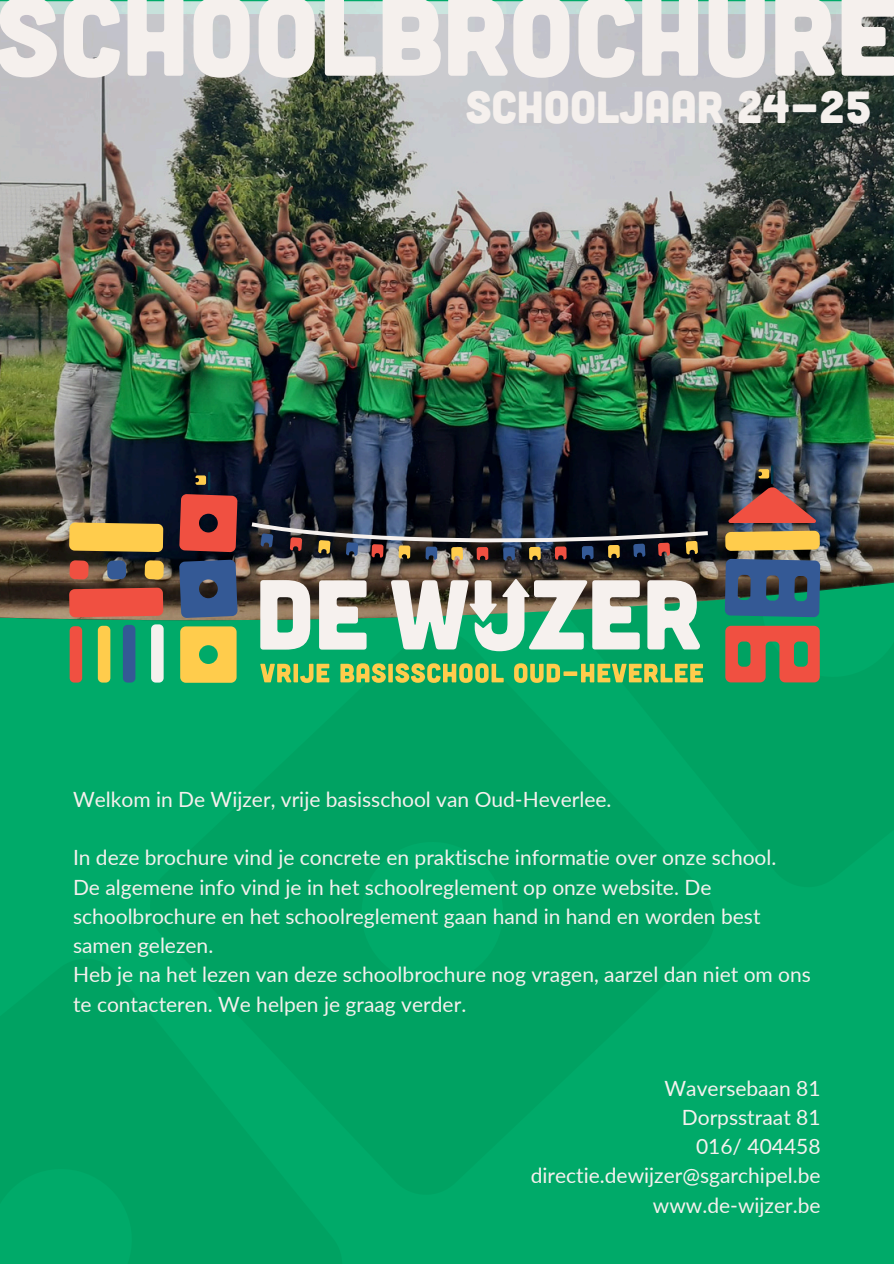
<style>
.page{position:relative;width:894px;height:1264px;background:#fff}
.page>*{position:absolute;margin:0;border:0;box-sizing:border-box;transform-origin:0 0}
.t1{font:111.75px "Cubano";color:#f5f0ed}
.t2{font:45px "Cubano";color:#f5f0ed}
.t3{font:21px/29.2px "Lato";color:#f5f0ed}
.t4{font:21px "Lato";color:#f6f1ee}
</style>
<div class="page">
<div style="left:0;top:0;width:893px;height:1263px;background:#00aa69"></div>
<img style="left:0;top:1px;width:893px;height:619px">
<svg style="left:319px;top:580px;width:47px;height:69px;background:#cbd6cb"></svg>
<svg style="left:647px;top:580px;width:53px;height:69px"></svg>
<svg style="left:260px;top:580px;width:50px;height:69px;background:#d1d7cd"></svg>
<svg style="left:390px;top:579px;width:249px;height:72px"></svg>
<svg style="left:260px;top:663px;width:31px;height:19px"></svg>
<div style="left:293px;top:663px;width:5px;height:19px;background:#ffcc4c"></div>
<svg style="left:300px;top:663px;width:29px;height:20px"></svg>
<svg style="left:340px;top:663px;width:46px;height:19px"></svg>
<div style="left:388px;top:663px;width:5px;height:19px;background:#ffcc4c"></div>
<svg style="left:395px;top:663px;width:108px;height:20px"></svg>
<svg style="left:514px;top:663px;width:46px;height:20px"></svg>
<div style="left:563px;top:671px;width:14px;height:5px;background:#ffcc4c"></div>
<svg style="left:581px;top:663px;width:121px;height:19px"></svg>
<svg style="left:180px;top:626px;width:56px;height:56px;background:#e4c84f"></svg>
<svg style="left:179px;top:559px;width:58px;height:59px;background:#365384"></svg>
<svg style="left:179px;top:471px;width:58px;height:81px;background:#993a35"></svg>
<svg style="left:144px;top:560px;width:20px;height:19px"></svg>
<svg style="left:69px;top:560px;width:20px;height:19px"></svg>
<svg style="left:107px;top:560px;width:19px;height:19px"></svg>
<svg style="left:70px;top:626px;width:12px;height:56px"></svg>
<svg style="left:151px;top:624px;width:13px;height:58px"></svg>
<svg style="left:123px;top:625px;width:12px;height:57px"></svg>
<svg style="left:98px;top:625px;width:12px;height:57px"></svg>
<svg style="left:69px;top:587px;width:94px;height:30px;background:#e44f3f"></svg>
<svg style="left:69px;top:522px;width:94px;height:30px;background:#eebf49"></svg>
<svg style="left:727px;top:465px;width:89px;height:58px;background:#7e4d4e"></svg>
<svg style="left:725px;top:625px;width:94px;height:57px"></svg>
<svg style="left:724px;top:559px;width:96px;height:58px;background:#335782"></svg>
<svg style="left:725px;top:530px;width:94px;height:21px;background:#eabd4d"></svg>
<svg style="left:247px;top:519px;width:464px;height:41px;background:#434045"></svg>
<p class="t1" style="left:-5px;top:-36px;width:904px">SCHOOLBROCHURE</p>
<p class="t2" style="left:465px;top:78px;width:407px">SCHOOLJAAR 24-25</p>
<h1 class="t3" style="left:73px;top:784px;width:540px">Welkom in De Wijzer, vrije basisschool van Oud-Heverlee.</h1>
<p class="t3" style="left:73px;top:842px;width:704px">In deze brochure vind je concrete en praktische informatie over onze school.</p>
<h2 class="t3" style="left:73px;top:871px;width:688px">De algemene info vind je in het schoolreglement op onze website. De schoolbrochure en het schoolreglement gaan hand in hand en worden best samen gelezen.</h2>
<p class="t3" style="left:73px;top:959px;width:739px">Heb je na het lezen van deze schoolbrochure nog vragen, aarzel dan niet om ons te contacteren. We helpen je graag verder.</p>
<p class="t4" style="left:664px;top:1074px;width:157px">Waversebaan 81</p>
<p class="t4" style="left:681px;top:1104px;width:140px">Dorpsstraat 81</p>
<p class="t4" style="left:696px;top:1133px;width:126px">016/ 404458</p>
<p class="t4" style="left:530px;top:1162px;width:291px">directie.dewijzer@sgarchipel.be</p>
<p class="t3" style="left:652px;top:1189px;width:169px">www.de-wijzer.be</p>
</div>
